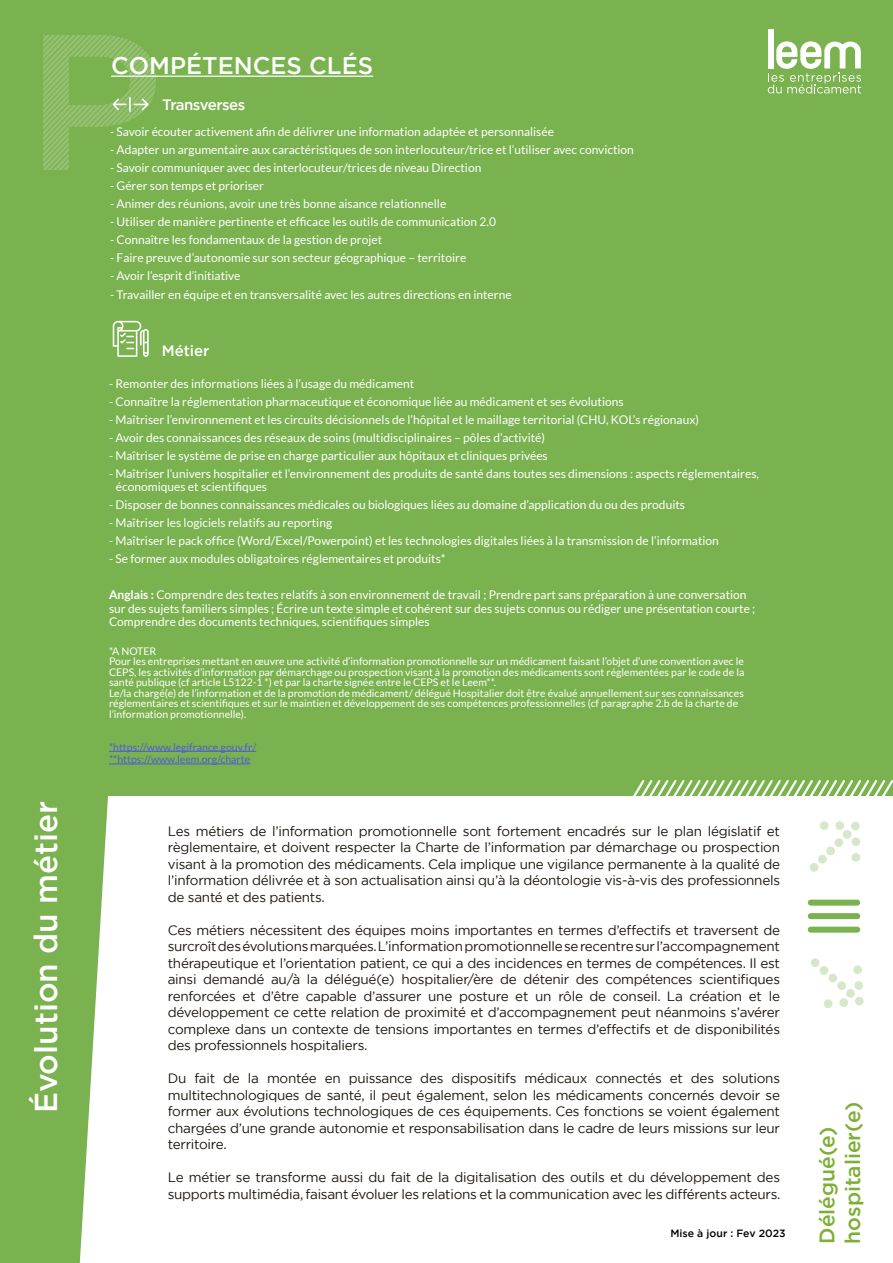
<style>
.page{position:relative;width:893px;height:1263px;background:#fff}
.page>*{position:absolute;margin:0;border:0;box-sizing:border-box;transform-origin:0 0}
.t1{font:500 31.5px "Gotham";color:#fff}
.t2{font:500 24px "Gotham";color:#fff}
.t3{font:500 21px/25.5px "Gotham";color:#7caf34}
.t4{font:500 15px "Gotham";letter-spacing:-.03em;color:#fff}
.t5{font:13.5px/16.5px "Gotham";letter-spacing:-.02em;color:#1d160f;text-align:justify}
.t6{font:12px/13.5px "Lato";color:#fff}
.t7{font:10.5px/10.5px "Lato";color:#fff}
.t8{font:10.5px/12.6px "Lato";color:#4f5cd6}
.t9{font:500 10.5px "Gotham";color:#000}
.s1{font-weight:700}
</style>
<div class="page">
<div style="left:0;top:0;width:893px;height:796px;background:#7ab24f"></div>
<hr style="left:111px;top:76px;width:262px;height:1px;background:#fff">
<svg style="left:113px;top:321px;width:36px;height:36px"></svg>
<svg style="left:0;top:796px;width:108px;height:467px;background:#85b85d"></svg>
<svg style="left:633px;top:780px;width:260px;height:16px"></svg>
<div style="left:811px;top:900px;width:46px;height:6px;background:#7ab24f"></div>
<div style="left:811px;top:913px;width:46px;height:6px;background:#7ab24f"></div>
<div style="left:811px;top:927px;width:46px;height:6px;background:#7ab24f"></div>
<div style="left:851px;top:822px;width:9px;height:8px;background:#d7e8ca;border-radius:50%"></div>
<div style="left:843px;top:830px;width:8px;height:9px;background:#d7e8ca;border-radius:50%"></div>
<div style="left:834px;top:838px;width:9px;height:9px;background:#d7e8ca;border-radius:50%"></div>
<div style="left:826px;top:846px;width:9px;height:9px;background:#d7e8ca;border-radius:50%"></div>
<div style="left:818px;top:855px;width:9px;height:8px;background:#d7e8ca;border-radius:50%"></div>
<div style="left:810px;top:863px;width:8px;height:9px;background:#d7e8ca;border-radius:50%"></div>
<svg style="left:835px;top:821px;width:9px;height:9px"></svg>
<div style="left:820px;top:821px;width:8px;height:9px;background:#d7e8ca;border-radius:50%"></div>
<svg style="left:851px;top:837px;width:9px;height:9px"></svg>
<div style="left:851px;top:853px;width:9px;height:9px;background:#d7e8ca;border-radius:50%"></div>
<svg style="left:855px;top:996px;width:9px;height:9px"></svg>
<svg style="left:846px;top:989px;width:9px;height:9px"></svg>
<svg style="left:837px;top:981px;width:9px;height:9px"></svg>
<svg style="left:828px;top:973px;width:9px;height:9px"></svg>
<svg style="left:819px;top:966px;width:9px;height:9px"></svg>
<svg style="left:811px;top:958px;width:9px;height:9px"></svg>
<svg style="left:854px;top:981px;width:9px;height:9px"></svg>
<div style="left:853px;top:965px;width:9px;height:9px;background:#d7e8ca;border-radius:50%"></div>
<svg style="left:839px;top:998px;width:9px;height:9px"></svg>
<svg style="left:824px;top:999px;width:9px;height:9px"></svg>
<div style="left:768px;top:29px;width:6px;height:39px;background:#fff"></div>
<svg style="left:768px;top:41px;width:93px;height:53px"></svg>
<svg style="left:43px;top:35px;width:113px;height:135px"></svg>
<hr style="left:109px;top:751px;width:147px;height:1px;background:#4f5cd6">
<hr style="left:109px;top:764px;width:141px;height:1px;background:#4f5cd6">
<h1 class="t1" style="left:25px;top:1113px;width:314px;rotate:-90deg">Évolution du métier</h1>
<h2 class="t2" style="left:111px;top:50px;width:264px">COMPÉTENCES CLÉS</h2>
<p class="t4" style="left:162px;top:95px;width:85px">Transverses</p>
<p class="t6" style="left:110px;top:125px;width:445px">- Savoir écouter activement afin de délivrer une information adaptée et personnalisée</p>
<p class="t6" style="left:110px;top:143px;width:525px">- Adapter un argumentaire aux caractéristiques de son interlocuteur/trice et l’utiliser avec conviction</p>
<p class="t6" style="left:110px;top:161px;width:373px">- Savoir communiquer avec des interlocuteur/trices de niveau Direction</p>
<p class="t6" style="left:110px;top:179px;width:156px">- Gérer son temps et prioriser</p>
<p class="t6" style="left:110px;top:197px;width:338px">- Animer des réunions, avoir une très bonne aisance relationnelle</p>
<p class="t6" style="left:110px;top:215px;width:387px">- Utiliser de manière pertinente et efficace les outils de communication 2.0</p>
<p class="t6" style="left:110px;top:233px;width:274px">- Connaître les fondamentaux de la gestion de projet</p>
<p class="t6" style="left:110px;top:251px;width:358px">- Faire preuve d’autonomie sur son secteur géographique – territoire</p>
<p class="t6" style="left:110px;top:269px;width:132px">- Avoir l’esprit d’initiative</p>
<p class="t6" style="left:110px;top:287px;width:403px">- Travailler en équipe et en transversalité avec les autres directions en interne</p>
<p class="t4" style="left:162px;top:340px;width:49px">Métier</p>
<p class="t6" style="left:109px;top:376px;width:307px">- Remonter des informations liées à l’usage du médicament</p>
<p class="t6" style="left:109px;top:394px;width:516px">- Connaître la réglementation pharmaceutique et économique liée au médicament et ses évolutions</p>
<p class="t6" style="left:109px;top:412px;width:591px">- Maîtriser l’environnement et les circuits décisionnels de l’hôpital et le maillage territorial (CHU, KOL’s régionaux)</p>
<p class="t6" style="left:109px;top:430px;width:437px">- Avoir des connaissances des réseaux de soins (multidisciplinaires – pôles d’activité)</p>
<p class="t6" style="left:109px;top:448px;width:440px">- Maîtriser le système de prise en charge particulier aux hôpitaux et cliniques privées</p>
<p class="t6" style="left:116px;top:466px;width:645px;text-indent:-7px">- Maîtriser l’univers hospitalier et l’environnement des produits de santé dans toutes ses dimensions : aspects réglementaires, économiques et scientifiques</p>
<p class="t6" style="left:109px;top:498px;width:578px">- Disposer de bonnes connaissances médicales ou biologiques liées au domaine d’application du ou des produits</p>
<p class="t6" style="left:109px;top:516px;width:225px">- Maîtriser les logiciels relatifs au reporting</p>
<p class="t6" style="left:109px;top:534px;width:611px">- Maîtriser le pack office (Word/Excel/Powerpoint) et les technologies digitales liées à la transmission de l’information</p>
<p class="t6" style="left:109px;top:552px;width:338px">- Se former aux modules obligatoires réglementaires et produits*</p>
<p class="t6" style="left:109px;top:588px;width:648px"><span class="s1">Anglais :</span> Comprendre des textes relatifs à son environnement de travail ; Prendre part sans préparation à une conversation sur des sujets familiers simples ; Écrire un texte simple et cohérent sur des sujets connus ou rédiger une présentation courte ;<br>Comprendre des documents techniques, scientifiques simples</p>
<p class="t7" style="left:109px;top:645px;width:637px">*A NOTER<br>Pour les entreprises mettant en œuvre une activité d’information promotionnelle sur un médicament faisant l’objet d’une convention avec le CEPS, les activités d’information par démarchage ou prospection visant à la promotion des médicaments sont réglementées par le code de la santé publique (cf article L5122-1 *) et par la charte signée entre le CEPS et le Leem**.<br>Le/la chargé(e) de l’information et de la promotion de médicament/ délégué Hospitalier doit être évalué annuellement sur ses connaissances réglementaires et scientifiques et sur le maintien et développement de ses compétences professionnelles (cf paragraphe 2.b de la charte de l’information promotionnelle).</p>
<p class="t8" style="left:109px;top:740px;width:149px">*https://www.legifrance.gouv.fr/ **https://www.leem.org/charte</p>
<p class="t5" style="left:168px;top:822px;width:614px">Les métiers de l’information promotionnelle sont fortement encadrés sur le plan législatif et règlementaire, et doivent respecter la Charte de l’information par démarchage ou prospection visant à la promotion des médicaments. Cela implique une vigilance permanente à la qualité de l’information délivrée et à son actualisation ainsi qu’à la déontologie vis-à-vis des professionnels de santé et des patients.</p>
<p class="t5" style="left:168px;top:921px;width:614px">Ces métiers nécessitent des équipes moins importantes en termes d’effectifs et traversent de surcroît des évolutions marquées. L’information promotionnelle se recentre sur l’accompagnement thérapeutique et l’orientation patient, ce qui a des incidences en termes de compétences. Il est ainsi demandé au/à la délégué(e) hospitalier/ère de détenir des compétences scientifiques renforcées et d’être capable d’assurer une posture et un rôle de conseil. La création et le développement ce cette relation de proximité et d’accompagnement peut néanmoins s’avérer complexe dans un contexte de tensions importantes en termes d’effectifs et de disponibilités des professionnels hospitaliers.</p>
<p class="t5" style="left:168px;top:1070px;width:614px">Du fait de la montée en puissance des dispositifs médicaux connectés et des solutions multitechnologiques de santé, il peut également, selon les médicaments concernés devoir se former aux évolutions technologiques de ces équipements. Ces fonctions se voient également chargées d’une grande autonomie et responsabilisation dans le cadre de leurs missions sur leur territoire.</p>
<p class="t5" style="left:168px;top:1169px;width:614px">Le métier se transforme aussi du fait de la digitalisation des outils et du développement des supports multimédia, faisant évoluer les relations et la communication avec les différents acteurs.</p>
<p class="t9" style="left:670px;top:1226px;width:117px">Mise à jour : Fev 2023</p>
<h3 class="t3" style="left:814px;top:1244px;width:143px;rotate:-90deg">Délégué(e) hospitalier(e)</h3>
</div>
